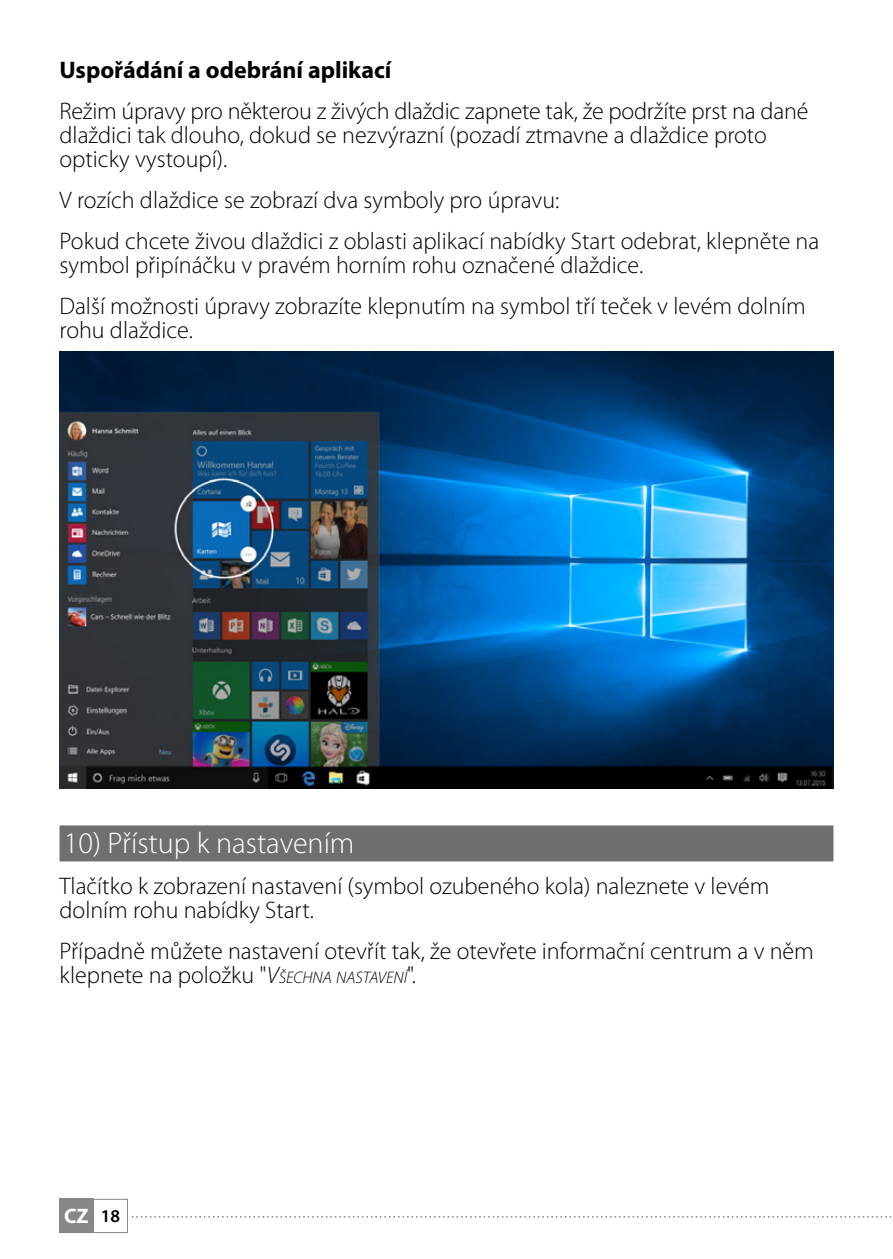
<style>
.page{position:relative;width:893px;height:1259px;background:#fff}
.page>*{position:absolute;margin:0;border:0;box-sizing:border-box;transform-origin:0 0}
.t1{font:300 30px "Myriad Pro";color:#fff}
.t2{font:300 24px/24px "Myriad Pro";color:#000}
.t3{font:700 24px "Myriad Pro";color:#000}
.t4{font:700 21px "Myriad Pro";color:#fff}
.s1{font-style:italic}
.s2{font-style:italic;font-size:16.8px}
.s3{font-weight:600;font-size:18px;color:#000}
</style>
<div class="page">
<div style="left:60px;top:1199px;width:34px;height:34px;background:#878787"></div>
<div style="left:60px;top:1199px;width:68px;height:34px;border:1px solid #878787"></div>
<svg style="left:132px;top:1216px;width:759px;height:1px"></svg>
<div style="left:60px;top:825px;width:773px;height:36px;background:#706f6f"></div>
<img style="left:60px;top:351px;width:773px;height:438px">
<p class="t3" style="left:60px;top:54px;width:333px">Uspořádání a odebrání aplikací</p>
<p class="t2" style="left:60px;top:99px;width:750px">Režim úpravy pro některou z živých dlaždic zapnete tak, že podržíte prst na dané dlaždici tak dlouho, dokud se nezvýrazní (pozadí ztmavne a dlaždice proto opticky vystoupí).</p>
<p class="t2" style="left:60px;top:179px;width:761px;line-height:41.1px">V rozích dlaždice se zobrazí dva symboly pro úpravu:<br>Pokud chcete živou dlaždici z oblasti aplikací nabídky Start odebrat, klepněte na</p>
<p class="t2" style="left:60px;top:244px;width:748px;line-height:41.1px">symbol připínáčku v pravém horním rohu označené dlaždice.<br>Další možnosti úpravy zobrazíte klepnutím na symbol tří teček v levém dolním</p>
<p class="t2" style="left:60px;top:318px;width:135px">rohu dlaždice.</p>
<p class="t1" style="left:64px;top:826px;width:292px">10) Přístup k nastavením</p>
<p class="t2" style="left:60px;top:874px;width:711px">Tlačítko k zobrazení nastavení (symbol ozubeného kola) naleznete v levém dolním rohu nabídky Start.</p>
<p class="t2" style="left:60px;top:939px;width:756px">Případně můžete nastavení otevřít tak, že otevřete informační centrum a v něm klepnete na položku "<span class="s1">V</span><span class="s2">ŠECHNA NASTAVENÍ</span>".</p>
<p class="t4" style="left:64px;top:1202px;width:58px">CZ <span class="s3">18</span></p>
</div>
